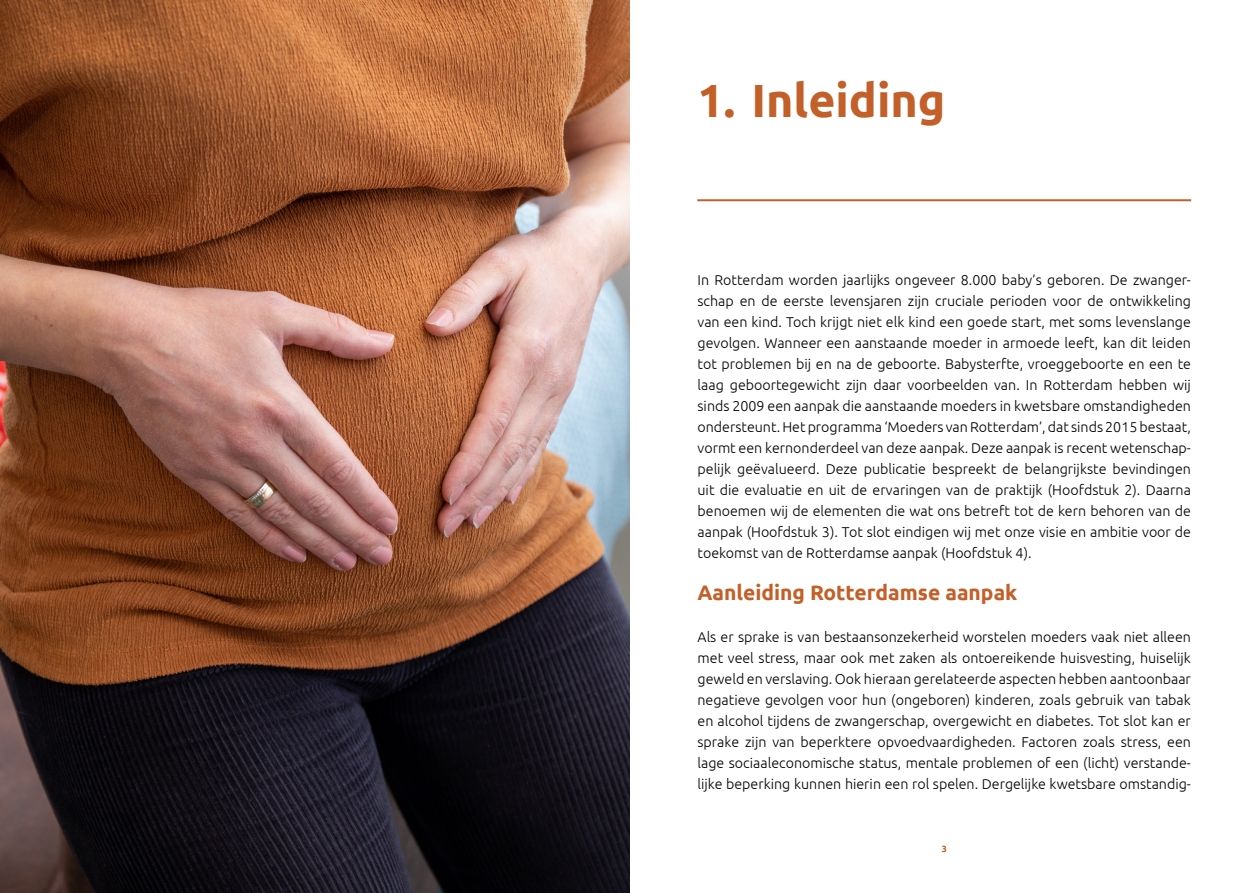
<style>
.page{position:relative;width:1259px;height:893px;background:#fff}
.page>*{position:absolute;margin:0;border:0;box-sizing:border-box;transform-origin:0 0}
.t1{font:700 46.5px "Ubuntu";color:#c35f28}
.t2{font:700 21px "Ubuntu";color:#c35f28}
.t3{font:300 14.25px/21px "Ubuntu";color:#000;text-align:justify}
.t4{font:700 9px "Ubuntu";color:#c35f28}
</style>
<div class="page">
<hr style="left:698px;top:199px;width:492px;height:2px;background:#c35f28">
<img style="left:0;top:0;width:629px;height:893px">
<h1 class="t1" style="left:697px;top:72px;width:249px">1. Inleiding</h1>
<p class="t3" style="left:697px;top:269px;width:495px">In Rotterdam worden jaarlijks ongeveer 8.000 baby’s geboren. De zwanger&shy;schap en de eerste levensjaren zijn cruciale perioden voor de ontwikkeling van een kind. Toch krijgt niet elk kind een goede start, met soms levenslange gevolgen. Wanneer een aanstaande moeder in armoede leeft, kan dit leiden tot problemen bij en na de geboorte. Babysterfte, vroeggeboorte en een te laag geboortegewicht zijn daar voorbeelden van. In Rotterdam hebben wij sinds 2009 een aanpak die aanstaande moeders in kwetsbare omstandigheden ondersteunt. Het programma ‘Moeders van Rotterdam’, dat sinds 2015 bestaat, vormt een kernonderdeel van deze aanpak. Deze aanpak is recent wetenschap&shy;pelijk geëvalueerd. Deze publicatie bespreekt de belangrijkste bevindingen uit die evaluatie en uit de ervaringen van de praktijk (Hoofdstuk 2). Daarna benoemen wij de elementen die wat ons betreft tot de kern behoren van de aanpak (Hoofdstuk 3). Tot slot eindigen wij met onze visie en ambitie voor de toekomst van de Rotterdamse aanpak (Hoofdstuk 4).</p>
<h2 class="t2" style="left:697px;top:580px;width:321px">Aanleiding Rotterdamse aanpak</h2>
<p class="t3" style="left:697px;top:626px;width:495px">Als er sprake is van bestaansonzekerheid worstelen moeders vaak niet alleen met veel stress, maar ook met zaken als ontoereikende huisvesting, huiselijk geweld en verslaving. Ook hieraan gerelateerde aspecten hebben aantoonbaar negatieve gevolgen voor hun (ongeboren) kinderen, zoals gebruik van tabak en alcohol tijdens de zwangerschap, overgewicht en diabetes. Tot slot kan er sprake zijn van beperktere opvoedvaardigheden. Factoren zoals stress, een lage sociaaleconomische status, mentale problemen of een (licht) verstande&shy;lijke beperking kunnen hierin een rol spelen. Dergelijke kwetsbare omstandig-</p>
<p class="t4" style="left:941px;top:843px;width:7px">3</p>
</div>
